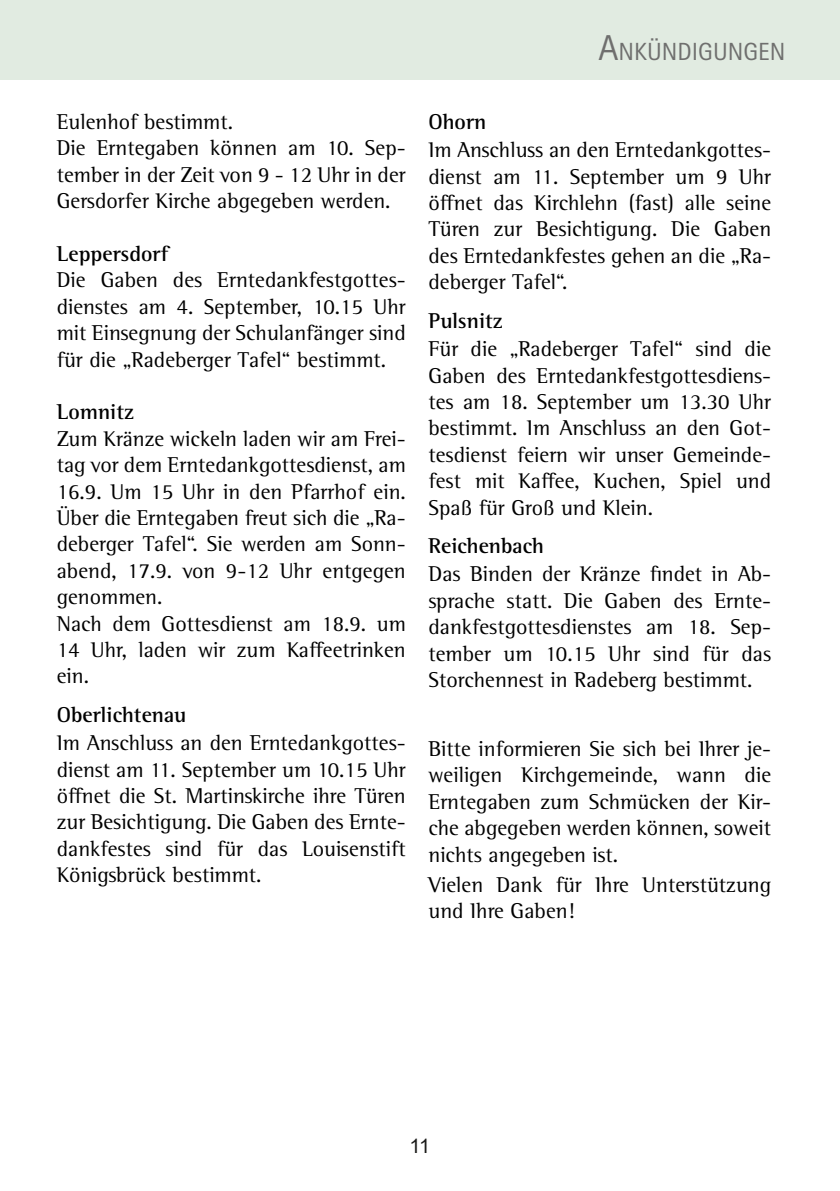
<style>
.page{position:relative;width:840px;height:1191px;background:#fff}
.page>*{position:absolute;margin:0;border:0;box-sizing:border-box;transform-origin:0 0}
.t1{font:24.8px "Rotis Sans Serif Pro";color:#6f6f6e}
.t2{font:22px/26.4px "Rotis Semi Serif Pro";color:#000;text-align:justify}
.t3{font:700 22px "Rotis Semi Serif Pro";color:#000}
.t4{font:20px "Arial";color:#1a1a18}
.s1{font-size:36px}
</style>
<div class="page">
<div style="left:0;top:0;width:839px;height:79px;background:#e1ebe1"></div>
<p class="t2" style="left:57px;top:111px;width:350px;text-align:left">Eulenhof bestimmt.<br>Die Erntegaben können am 10. Sep&shy;tember in der Zeit von 9 - 12 Uhr in der<br>Gersdorfer Kirche abgegeben werden.</p>
<p class="t3" style="left:57px;top:245px;width:113px">Leppersdorf</p>
<p class="t2" style="left:57px;top:270px;width:350px">Die Gaben des Erntedankfestgottes&shy;dienstes am 4. September, 10.15 Uhr mit Einsegnung der Schulanfänger sind für die „Radeberger Tafel“ bestimmt.</p>
<p class="t3" style="left:57px;top:404px;width:79px">Lomnitz</p>
<p class="t2" style="left:57px;top:428px;width:350px;text-align:left">Zum Kränze wickeln laden wir am Frei&shy;tag vor dem Erntedankgottesdienst, am<br>16.9. Um 15 Uhr in den Pfarrhof ein.<br>Über die Erntegaben freut sich die „Ra&shy;deberger Tafel“. Sie werden am Sonn&shy;abend, 17.9. von 9-12 Uhr entgegen genommen.<br>Nach dem Gottesdienst am 18.9. um<br>14 Uhr, laden wir zum Kaffeetrinken ein.</p>
<p class="t3" style="left:57px;top:706px;width:131px">Oberlichtenau</p>
<p class="t2" style="left:57px;top:732px;width:350px">Im Anschluss an den Erntedankgottes&shy;dienst am 11. September um 10.15 Uhr öffnet die St. Martinskirche ihre Türen zur Besichtigung. Die Gaben des Ernte&shy;dankfestes sind für das Louisenstift Königsbrück bestimmt.</p>
<p class="t1" style="left:598px;top:43px;width:188px"><span class="s1">A</span>NKÜNDIGUNGEN</p>
<p class="t3" style="left:428px;top:113px;width:59px">Ohorn</p>
<p class="t2" style="left:428px;top:140px;width:344px">Im Anschluss an den Erntedankgottes&shy;dienst am 11. September um 9 Uhr öffnet das Kirchlehn (fast) alle seine Türen zur Besichtigung. Die Gaben des Erntedankfestes gehen an die „Ra&shy;deberger Tafel“.</p>
<p class="t3" style="left:428px;top:312px;width:76px">Pulsnitz</p>
<p class="t2" style="left:428px;top:338px;width:344px">Für die „Radeberger Tafel“ sind die Gaben des Erntedankfestgottesdiens&shy;tes am 18. September um 13.30 Uhr bestimmt. Im Anschluss an den Got&shy;tesdienst feiern wir unser Gemeinde&shy;fest mit Kaffee, Kuchen, Spiel und Spaß für Groß und Klein.</p>
<p class="t3" style="left:428px;top:537px;width:117px">Reichenbach</p>
<p class="t2" style="left:428px;top:564px;width:344px">Das Binden der Kränze findet in Ab&shy;sprache statt. Die Gaben des Ernte&shy;dankfestgottesdienstes am 18. Sep&shy;tember um 10.15 Uhr sind für das Storchennest in Radeberg bestimmt.</p>
<p class="t2" style="left:428px;top:738px;width:344px">Bitte informieren Sie sich bei Ihrer je&shy;weiligen Kirchgemeinde, wann die Erntegaben zum Schmücken der Kir&shy;che abgegeben werden können, soweit nichts angegeben ist.</p>
<p class="t2" style="left:428px;top:874px;width:344px">Vielen Dank für Ihre Unterstützung und Ihre Gaben!</p>
<p class="t4" style="left:409px;top:1138px;width:22px">11</p>
</div>
